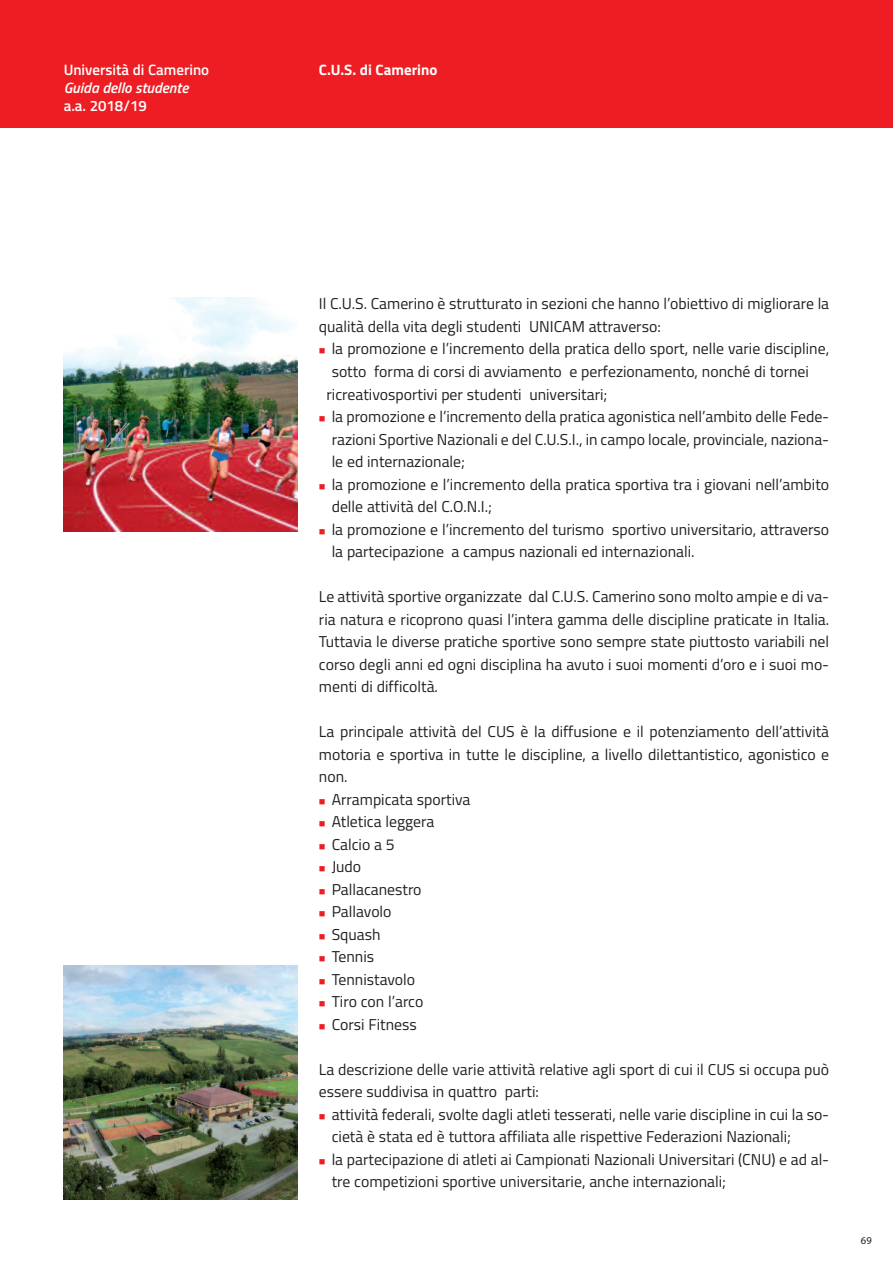
<style>
.page{position:relative;width:893px;height:1263px;background:#fff}
.page>*{position:absolute;margin:0;border:0;box-sizing:border-box;transform-origin:0 0}
.t1{font:15.75px/22.5px "Titillium";color:#231f20}
.t2{font:600 15px "Titillium";color:#fff}
.t3{font:italic 600 15px "Titillium";color:#fff}
.t4{font:700 15px "Titillium";color:#fff}
.t5{font:10.5px "Myriad";color:#231f20}
.s1{color:#ee1d23}
</style>
<div class="page">
<div style="left:0;top:0;width:893px;height:128px;background:#ee1d23"></div>
<img style="left:64px;top:298px;width:234px;height:233px">
<img style="left:64px;top:965px;width:234px;height:234px">
<hr style="left:0;top:298px;width:1px;height:127px;background:#ee1d23">
<p class="t2" style="left:64px;top:64px;width:147px">Università di Camerino</p>
<p class="t3" style="left:64px;top:82px;width:126px">Guida dello studente</p>
<p class="t2" style="left:64px;top:100px;width:85px">a.a. 2018/19</p>
<p class="t4" style="left:319px;top:65px;width:120px">C.U.S. di Camerino</p>
<p class="t1" style="left:319px;top:294px;width:512px">Il C.U.S. Camerino è strutturato in sezioni che hanno l’obiettivo di migliorare la qualità della vita degli studenti UNICAM attraverso:</p>
<p class="t1" style="left:319px;top:339px;width:512px"><span class="s1">■</span> la promozione e l’incremento della pratica dello sport, nelle varie discipline,</p>
<p class="t1" style="left:332px;top:362px;width:479px">sotto forma di corsi di avviamento e perfezionamento, nonché di tornei</p>
<p class="t1" style="left:327px;top:384px;width:282px">ricreativosportivi per studenti universitari;</p>
<p class="t1" style="left:332px;top:407px;width:499px;text-align:justify;text-indent:-13px"><span class="s1">■</span> la promozione e l’incremento della pratica agonistica nell’ambito delle Fede&shy;razioni Sportive Nazionali e del C.U.S.I., in campo locale, provinciale, naziona&shy;le ed internazionale;</p>
<p class="t1" style="left:332px;top:474px;width:499px;text-indent:-13px"><span class="s1">■</span> la promozione e l’incremento della pratica sportiva tra i giovani nell’ambito delle attività del C.O.N.I.;</p>
<p class="t1" style="left:332px;top:519px;width:499px;text-indent:-13px"><span class="s1">■</span> la promozione e l’incremento del turismo sportivo universitario, attraverso la partecipazione a campus nazionali ed internazionali.</p>
<p class="t1" style="left:319px;top:587px;width:512px;text-align:justify">Le attività sportive organizzate dal C.U.S. Camerino sono molto ampie e di va&shy;ria natura e ricoprono quasi l’intera gamma delle discipline praticate in Italia.<br>Tuttavia le diverse pratiche sportive sono sempre state piuttosto variabili nel corso degli anni ed ogni disciplina ha avuto i suoi momenti d’oro e i suoi mo&shy;menti di difficoltà.</p>
<p class="t1" style="left:319px;top:722px;width:512px;text-align:justify">La principale attività del CUS è la diffusione e il potenziamento dell’attività motoria e sportiva in tutte le discipline, a livello dilettantistico, agonistico e non.</p>
<p class="t1" style="left:319px;top:789px;width:153px"><span class="s1">■</span> Arrampicata sportiva</p>
<p class="t1" style="left:319px;top:812px;width:117px"><span class="s1">■</span> Atletica leggera</p>
<p class="t1" style="left:319px;top:834px;width:77px"><span class="s1">■</span> Calcio a 5</p>
<p class="t1" style="left:319px;top:857px;width:44px"><span class="s1">■</span> Judo</p>
<p class="t1" style="left:319px;top:879px;width:104px"><span class="s1">■</span> Pallacanestro</p>
<p class="t1" style="left:319px;top:902px;width:74px"><span class="s1">■</span> Pallavolo</p>
<p class="t1" style="left:319px;top:924px;width:63px"><span class="s1">■</span> Squash</p>
<p class="t1" style="left:319px;top:947px;width:57px"><span class="s1">■</span> Tennis</p>
<p class="t1" style="left:319px;top:969px;width:98px"><span class="s1">■</span> Tennistavolo</p>
<p class="t1" style="left:319px;top:992px;width:106px"><span class="s1">■</span> Tiro con l’arco</p>
<p class="t1" style="left:319px;top:1014px;width:99px"><span class="s1">■</span> Corsi Fitness</p>
<p class="t1" style="left:319px;top:1059px;width:512px">La descrizione delle varie attività relative agli sport di cui il CUS si occupa può essere suddivisa in quattro parti:</p>
<p class="t1" style="left:332px;top:1104px;width:499px;text-indent:-13px"><span class="s1">■</span> attività federali, svolte dagli atleti tesserati, nelle varie discipline in cui la so&shy;cietà è stata ed è tuttora affiliata alle rispettive Federazioni Nazionali;</p>
<p class="t1" style="left:332px;top:1149px;width:499px;text-indent:-13px"><span class="s1">■</span> la partecipazione di atleti ai Campionati Nazionali Universitari (CNU) e ad al&shy;tre competizioni sportive universitarie, anche internazionali;</p>
<p class="t5" style="left:861px;top:1237px;width:12px">69</p>
</div>
